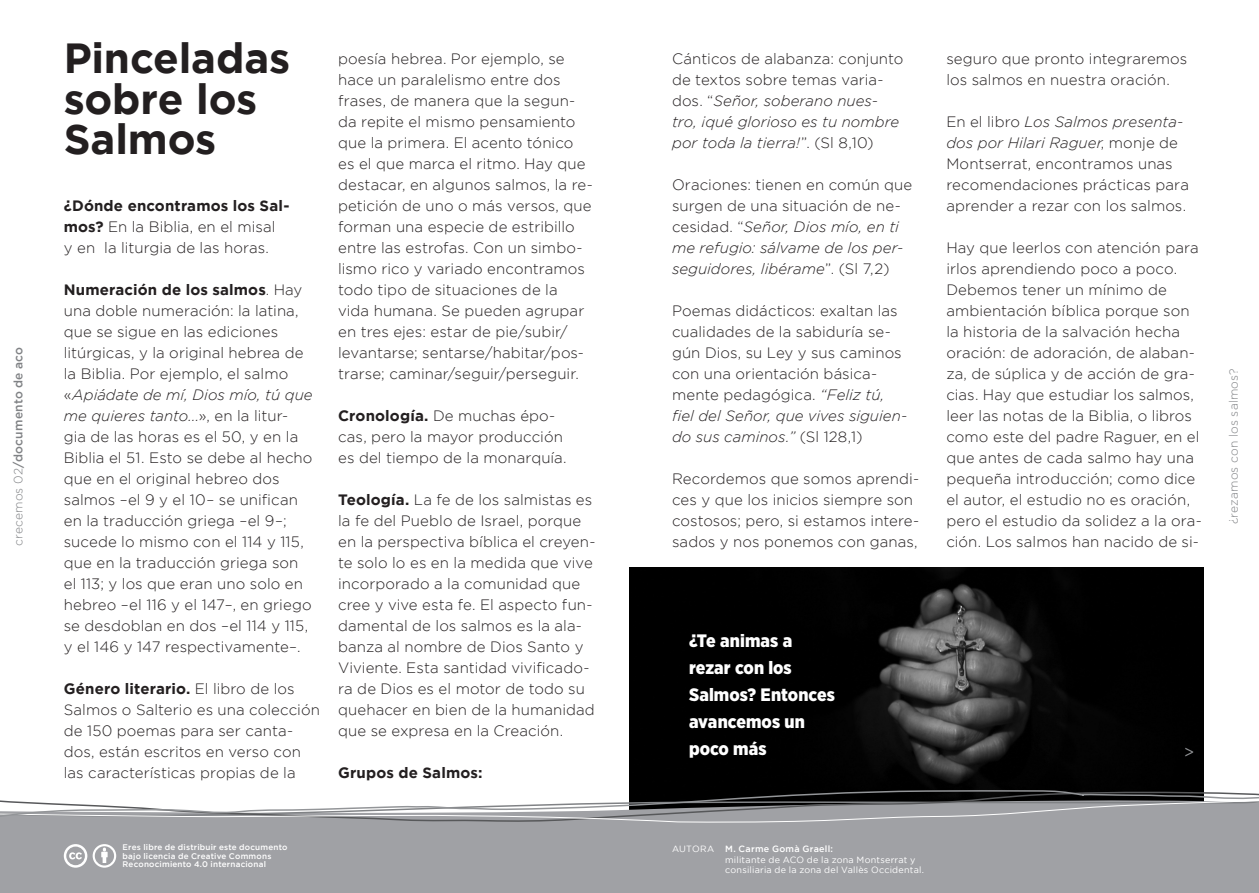
<style>
.page{position:relative;width:1259px;height:893px;background:#fff}
.page>*{position:absolute;margin:0;border:0;box-sizing:border-box;transform-origin:0 0}
.t1{font:700 42px/40.5px "Gotham";letter-spacing:-.005em;color:#231f20}
.t2{font:900 18px/27px "Gotham Narrow";letter-spacing:.005em;color:#fff}
.t3{font:16.5px "Gotham";color:#939598}
.t4{font:300 15px/21px "Gotham";letter-spacing:.005em;color:#231f20}
.t5{font:700 15px "Gotham";letter-spacing:.01em;color:#231f20}
.t6{font:500 12px "Gotham";letter-spacing:.02em;color:#808285}
.t7{font:300 12px "Gotham";letter-spacing:.01em;color:#808285}
.t8{font:9px/10.8px "Gotham";letter-spacing:.025em;color:#fff}
.t9{font:500 9px "Gotham";letter-spacing:.03em;color:#fff}
.t10{font:500 8.1px/8.7px "Gotham";letter-spacing:.025em;color:#fff}
.s1{font-weight:300}
.s2{font-weight:700}
.s3{font-style:italic}
</style>
<div class="page">
<img style="left:629px;top:568px;width:574px;height:220px">
<div style="left:0;top:823px;width:1259px;height:70px;background:#a0a1a5"></div>
<svg style="left:64px;top:844px;width:23px;height:24px"></svg>
<svg style="left:93px;top:844px;width:23px;height:24px"></svg>
<svg style="left:0;top:788px;width:1259px;height:35px"></svg>
<p class="t6" style="left:12px;top:546px;width:201px;rotate:-90deg"><span class="s1">crecemos 02</span>/documento de aco</p>
<p class="t1" style="left:64px;top:37px;width:228px">Pinceladas sobre los<br>Salmos</p>
<p class="t4" style="left:64px;top:195px;width:227px"><span class="s2">¿Dónde encontramos los Sal&shy;mos?</span> En la Biblia, en el misal<br>y en la liturgia de las horas.</p>
<p class="t4" style="left:64px;top:279px;width:250px"><span class="s2">Numeración de los salmos</span>. Hay una doble numeración: la latina, que se sigue en las ediciones litúrgicas, y la original hebrea de la Biblia. Por ejemplo, el salmo «<span class="s3">Apiádate de mí, Dios mío, tú que me quieres tanto...</span>», en la litur&shy;gia de las horas es el 50, y en la<br>Biblia el 51. Esto se debe al hecho que en el original hebreo dos salmos –el 9 y el 10– se unifican en la traducción griega –el 9–; sucede lo mismo con el 114 y 115, que en la traducción griega son el 113; y los que eran uno solo en hebreo –el 116 y el 147–, en griego se desdoblan en dos –el 114 y 115, y el 146 y 147 respectivamente–.</p>
<p class="t4" style="left:64px;top:678px;width:258px"><span class="s2">Género literario.</span> El libro de los<br>Salmos o Salterio es una colección de 150 poemas para ser canta&shy;dos, están escritos en verso con las características propias de la</p>
<p class="t4" style="left:338px;top:48px;width:256px">poesía hebrea. Por ejemplo, se hace un paralelismo entre dos frases, de manera que la segun&shy;da repite el mismo pensamiento que la primera. El acento tónico es el que marca el ritmo. Hay que destacar, en algunos salmos, la re&shy;petición de uno o más versos, que forman una especie de estribillo entre las estrofas. Con un simbo&shy;lismo rico y variado encontramos todo tipo de situaciones de la<br>vida humana. Se pueden agrupar en tres ejes: estar de pie/subir/ levantarse; sentarse/habitar/pos&shy;trarse; caminar/seguir/perseguir.</p>
<p class="t4" style="left:338px;top:405px;width:230px"><span class="s2">Cronología.</span> De muchas épo&shy;cas, pero la mayor producción es del tiempo de la monarquía.</p>
<p class="t4" style="left:338px;top:489px;width:259px"><span class="s2">Teología.</span> La fe de los salmistas es la fe del Pueblo de Israel, porque en la perspectiva bíblica el creyen&shy;te solo lo es en la medida que vive incorporado a la comunidad que cree y vive esta fe. El aspecto fun&shy;damental de los salmos es la ala&shy;banza al nombre de Dios Santo y<br>Viviente. Esta santidad vivificado&shy;ra de Dios es el motor de todo su quehacer en bien de la humanidad que se expresa en la Creación.</p>
<p class="t5" style="left:338px;top:764px;width:146px">Grupos de Salmos:</p>
<p class="t10" style="left:123px;top:843px;width:166px">Eres libre de distribuir este documento bajo licencia de Creative Commons<br>Reconocimiento 4.0 internacional</p>
<p class="t4" style="left:672px;top:48px;width:233px">Cánticos de alabanza: conjunto de textos sobre temas varia&shy;dos. “<span class="s3">Señor, soberano nues&shy;tro, ¡qué glorioso es tu nombre por toda la tierra!</span>”. (Sl 8,10)</p>
<p class="t4" style="left:672px;top:174px;width:242px">Oraciones: tienen en común que surgen de una situación de ne&shy;cesidad. “<span class="s3">Señor, Dios mío, en ti me refugio: sálvame de los per&shy;seguidores, libérame</span>”. (Sl 7,2)</p>
<p class="t4" style="left:672px;top:300px;width:237px">Poemas didácticos: exaltan las cualidades de la sabiduría se&shy;gún Dios, su Ley y sus caminos con una orientación básica&shy;mente pedagógica. <span class="s3">“Feliz tú, fiel del Señor, que vives siguien&shy;do sus caminos.”</span> (Sl 128,1)</p>
<p class="t4" style="left:672px;top:468px;width:249px">Recordemos que somos aprendi&shy;ces y que los inicios siempre son costosos; pero, si estamos intere&shy;sados y nos ponemos con ganas,</p>
<p class="t4" style="left:946px;top:48px;width:242px">seguro que pronto integraremos los salmos en nuestra oración.</p>
<p class="t4" style="left:946px;top:111px;width:244px">En el libro <span class="s3">Los Salmos presenta&shy;dos por Hilari Raguer</span>, monje de<br>Montserrat, encontramos unas recomendaciones prácticas para aprender a rezar con los salmos.</p>
<p class="t4" style="left:946px;top:237px;width:257px">Hay que leerlos con atención para irlos aprendiendo poco a poco.<br>Debemos tener un mínimo de ambientación bíblica porque son la historia de la salvación hecha oración: de adoración, de alaban&shy;za, de súplica y de acción de gra&shy;cias. Hay que estudiar los salmos, leer las notas de la Biblia, o libros como este del padre Raguer, en el que antes de cada salmo hay una pequeña introducción; como dice el autor, el estudio no es oración, pero el estudio da solidez a la ora&shy;ción. Los salmos han nacido de si-</p>
<p class="t7" style="left:1227px;top:524px;width:157px;rotate:-90deg">¿rezamos con los salmos?</p>
<p class="t2" style="left:689px;top:627px;width:147px">¿Te animas a rezar con los<br>Salmos? Entonces avancemos un poco más</p>
<p class="t3" style="left:1183px;top:743px;width:12px">&gt;</p>
<p class="t8" style="left:672px;top:843px;width:44px">AUTORA</p>
<p class="t9" style="left:725px;top:843px;width:109px">M. Carme Gomà Graell:</p>
<p class="t8" style="left:725px;top:854px;width:200px">militante de ACO de la zona Montserrat y consiliaria de la zona del Vallès Occidental.</p>
</div>
